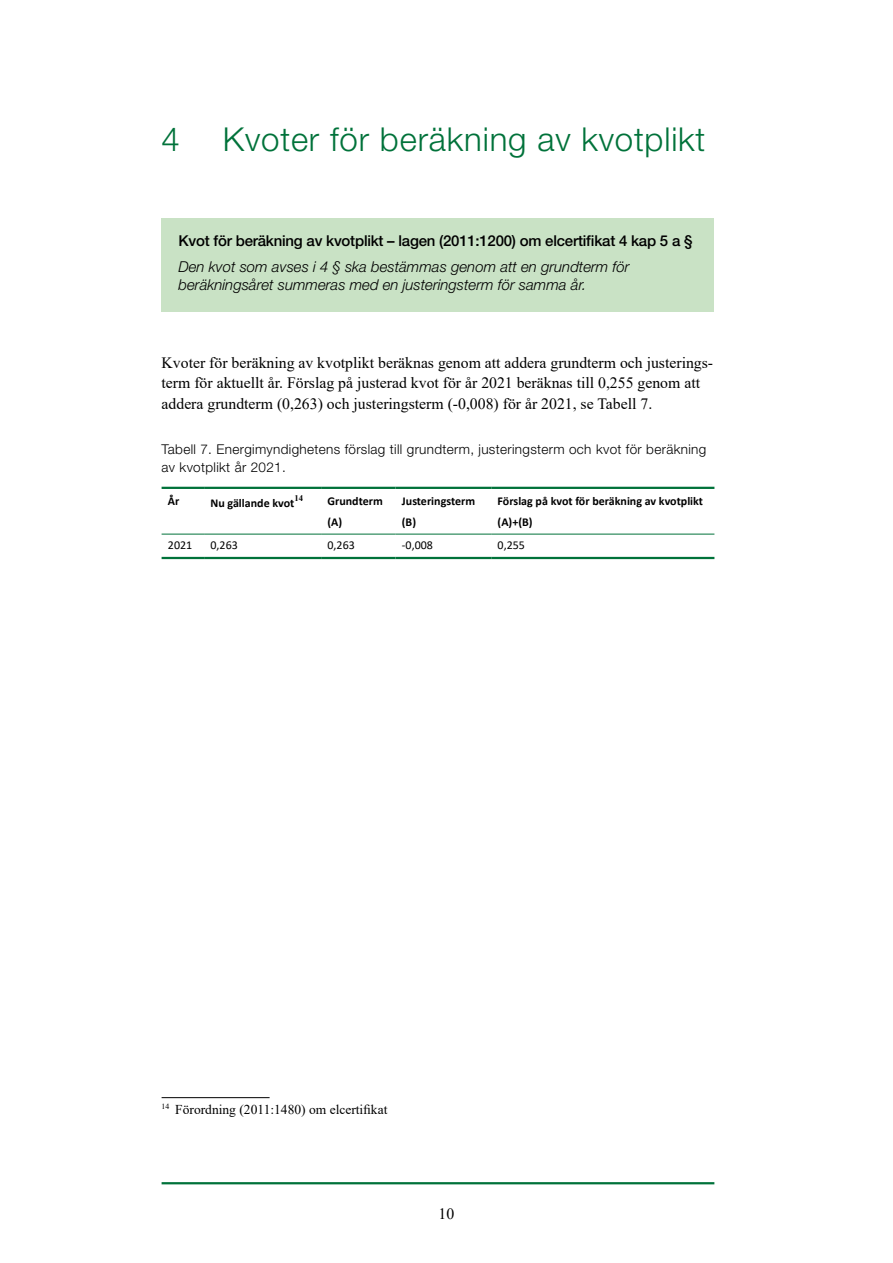
<style>
.page{position:relative;width:893px;height:1263px;background:#fff}
.page>*{position:absolute;margin:0;border:0;box-sizing:border-box;transform-origin:0 0}
.t1{font:300 33px "Helvetica Neue LT Std";letter-spacing:.025em;color:#00723a}
.t2{font:15.75px/20.2px "Times New Roman";color:#000}
.t3{font:italic 300 15px/18px "Helvetica Neue LT Std";color:#000}
.t4{font:500 15px "Helvetica Neue LT Std";letter-spacing:-.015em;color:#000}
.t5{font:300 13.5px/18px "Helvetica Neue LT Std";letter-spacing:.025em;color:#000}
.t6{font:13.5px "Times New Roman";color:#000}
.t7{font:700 12px/20.2px "Calibri";color:#000}
.t8{font:12px "Calibri";color:#000}
.t9{font:700 8.7px "Times New Roman";color:#000}
</style>
<div class="page">
<div style="left:162px;top:218px;width:552px;height:93px;background:#c9e2c5"></div>
<hr style="left:162px;top:487px;width:42px;height:2px;background:#00723a">
<hr style="left:204px;top:487px;width:117px;height:2px;background:#00723a">
<hr style="left:321px;top:487px;width:74px;height:2px;background:#00723a">
<hr style="left:395px;top:487px;width:96px;height:2px;background:#00723a">
<hr style="left:491px;top:487px;width:223px;height:2px;background:#00723a">
<hr style="left:162px;top:557px;width:42px;height:2px;background:#00723a">
<hr style="left:204px;top:557px;width:117px;height:2px;background:#00723a">
<hr style="left:321px;top:557px;width:74px;height:2px;background:#00723a">
<hr style="left:395px;top:557px;width:96px;height:2px;background:#00723a">
<hr style="left:491px;top:557px;width:223px;height:2px;background:#00723a">
<hr style="left:162px;top:534px;width:42px;height:1px;background:#00723a">
<hr style="left:204px;top:534px;width:117px;height:1px;background:#00723a">
<hr style="left:321px;top:534px;width:74px;height:1px;background:#00723a">
<hr style="left:395px;top:534px;width:96px;height:1px;background:#00723a">
<hr style="left:491px;top:534px;width:223px;height:1px;background:#00723a">
<hr style="left:162px;top:1097px;width:108px;height:1px;background:#000">
<hr style="left:162px;top:1182px;width:552px;height:2px;background:#00723a">
<h1 class="t1" style="left:162px;top:119px;width:20px">4</h1>
<h1 class="t1" style="left:223px;top:119px;width:484px">Kvoter för beräkning av kvotplikt</h1>
<p class="t4" style="left:179px;top:231px;width:515px">Kvot för beräkning av kvotplikt – lagen (2011:1200) om elcertifikat 4 kap 5 a §</p>
<p class="t3" style="left:179px;top:258px;width:452px">Den kvot som avses i 4 § ska bestämmas genom att en grundterm för beräkningsåret summeras med en justeringsterm för samma år.</p>
<p class="t2" style="left:162px;top:352px;width:553px">Kvoter för beräkning av kvotplikt beräknas genom att addera grundterm och justerings&shy;term för aktuellt år. Förslag på justerad kvot för år 2021 beräknas till 0,255 genom att addera grundterm (0,263) och justeringsterm (-0,008) för år 2021, se Tabell 7.</p>
<p class="t5" style="left:162px;top:440px;width:546px">Tabell 7. Energimyndighetens förslag till grundterm, justeringsterm och kvot för beräkning av kvotplikt år 2021.</p>
<p class="t7" style="left:168px;top:491px;width:13px">År</p>
<p class="t7" style="left:210px;top:492px;width:85px">Nu gällande kvot</p>
<p class="t9" style="left:294px;top:491px;width:10px">14</p>
<p class="t7" style="left:327px;top:491px;width:57px">Grundterm (A)</p>
<p class="t7" style="left:402px;top:491px;width:75px">Justeringsterm (B)</p>
<p class="t7" style="left:498px;top:491px;width:207px">Förslag på kvot för beräkning av kvotplikt (A)+(B)</p>
<p class="t8" style="left:168px;top:537px;width:26px">2021</p>
<p class="t8" style="left:210px;top:537px;width:29px">0,263</p>
<p class="t8" style="left:327px;top:537px;width:29px">0,263</p>
<p class="t8" style="left:402px;top:537px;width:33px">-0,008</p>
<p class="t8" style="left:498px;top:537px;width:29px">0,255</p>
<p class="t6" style="left:162px;top:1100px;width:227px"><sup>14</sup> Förordning (2011:1480) om elcertifikat</p>
<p class="t2" style="left:439px;top:1203px;width:17px">10</p>
</div>
